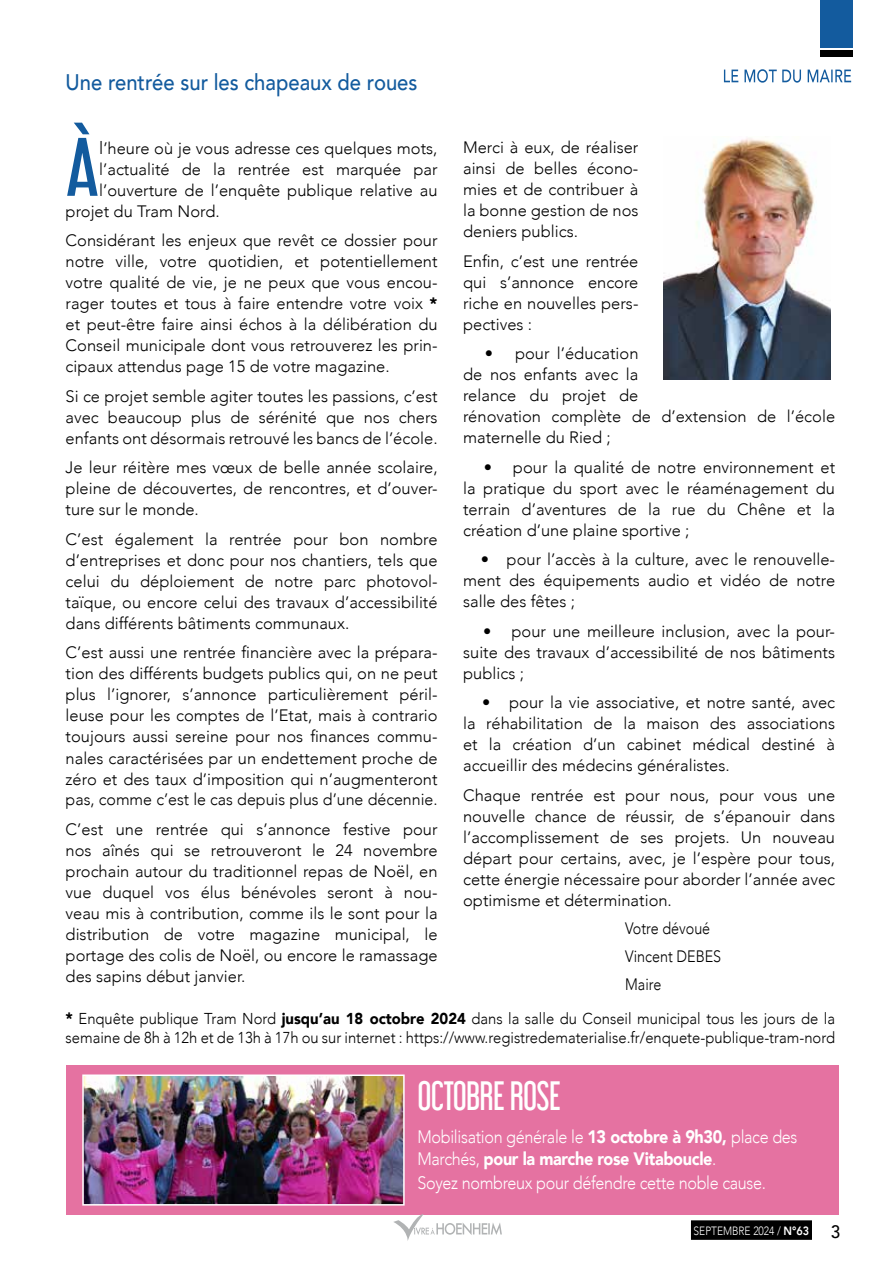
<style>
.page{position:relative;width:893px;height:1263px;background:#fff}
.page>*{position:absolute;margin:0;border:0;box-sizing:border-box;transform-origin:0 0}
.t1{font:73.95px "Libel Suit Rg";color:#135b9e;scale:1.15 1}
.t2{font:36px "Libel Suit Rg";letter-spacing:-.02em;color:#fff}
.t3{font:500 22.5px "Avenir";color:#135b9e;scale:.9 1}
.t4{font:900 18px/21.6px "Avenir";letter-spacing:-.02em;color:#fff;scale:.9 1}
.t5{font:300 18px "Avenir";letter-spacing:-.02em;color:#fff;scale:.9 1}
.t6{font:300 16.5px/21px "Avenir";color:#000;text-align:justify}
.t7{font:300 16.5px/28px "Avenir";color:#000;scale:.87 1}
.t8{font:300 15.75px/18.8px "Avenir";color:#000;scale:.94 1}
.t9{font:300 12px "Avenir";color:#fff;scale:.85 1}
.s1{font-weight:900;font-size:16.5px}
.s2{font-weight:900}
.s3{font-size:17.25px}
.s4{font-weight:300}
.s5{font-weight:800}
.s6{color:#000}
.s7{font-weight:500;font-size:18px;color:#000}
</style>
<div class="page">
<div style="left:820px;top:0;width:32px;height:48px;background:#135b9e"></div>
<div style="left:820px;top:50px;width:32px;height:6px;background:#000"></div>
<svg style="left:724px;top:69px;width:127px;height:14px"></svg>
<img style="left:663px;top:138px;width:168px;height:241px">
<div style="left:66px;top:1065px;width:772px;height:150px;background:#e572a1"></div>
<img style="left:85px;top:1077px;width:317px;height:125px">
<div style="left:82px;top:1074px;width:323px;height:131px;border:2px solid #fff"></div>
<svg style="left:393px;top:1214px;width:109px;height:27px"></svg>
<div style="left:691px;top:1220px;width:121px;height:20px;background:#000"></div>
<hr style="left:0;top:1008px;width:1px;height:146px;background:#c6c7c8">
<h3 class="t3" style="left:66px;top:63px;width:393px">Une rentrée sur les chapeaux de roues</h3>
<h1 class="t1" style="left:66px;top:107px;width:31px">À</h1>
<p class="t6" style="left:463px;top:137px;width:177px">Merci à eux, de réaliser ainsi de belles écono&shy;mies et de contribuer à la bonne gestion de nos deniers publics.</p>
<p class="t6" style="left:463px;top:250px;width:177px">Enfin, c’est une rentrée qui s’annonce encore riche en nouvelles pers&shy;pectives :</p>
<p class="t6" style="left:463px;top:343px;width:374px;text-align:left;text-indent:22px">• pour l’éducation<br>de nos enfants avec la<br>relance du projet de<br>rénovation complète de d’extension de l’école maternelle du Ried ;</p>
<p class="t6" style="left:463px;top:456px;width:374px;text-indent:21px">• pour la qualité de notre environnement et la pratique du sport avec le réaménagement du terrain d’aventures de la rue du Chêne et la création d’une plaine sportive ;</p>
<p class="t6" style="left:463px;top:549px;width:374px;text-indent:18px">• pour l’accès à la culture, avec le renouvelle&shy;ment des équipements audio et vidéo de notre salle des fêtes ;</p>
<p class="t6" style="left:463px;top:620px;width:373px;text-indent:20px">• pour une meilleure inclusion, avec la pour&shy;suite des travaux d’accessibilité de nos bâtiments publics ;</p>
<p class="t6" style="left:463px;top:692px;width:374px;text-indent:19px">• pour la vie associative, et notre santé, avec la réhabilitation de la maison des associations et la création d’un cabinet médical destiné à accueillir des médecins généralistes.</p>
<p class="t6" style="left:463px;top:785px;width:374px">Chaque rentrée est pour nous, pour vous une nouvelle chance de réussir, de s’épanouir dans l’accomplissement de ses projets. Un nouveau départ pour certains, avec, je l’espère pour tous, cette énergie nécessaire pour aborder l’année avec optimisme et détermination.</p>
<p class="t7" style="left:625px;top:914px;width:112px">Votre dévoué<br>Vincent DEBES<br>Maire</p>
<p class="t8" style="left:66px;top:1009px;width:820px"><span class="s1">*</span> Enquête publique Tram Nord <span class="s2">jusqu’au 18 octobre 2024</span> dans la salle du Conseil municipal tous les jours de la semaine de 8h à 12h et de 13h à 17h ou sur internet : https://www.registredematerialise.fr/enquete-publique-tram-nord</p>
<p class="t6" style="left:99px;top:138px;width:340px"><span class="s3">l</span>’heure où je vous adresse ces quelques mots,</p>
<p class="t6" style="left:99px;top:159px;width:340px">l’actualité de la rentrée est marquée par</p>
<p class="t6" style="left:99px;top:180px;width:340px">l’ouverture de l’enquête publique relative au</p>
<p class="t6" style="left:66px;top:201px;width:156px">projet du Tram Nord.</p>
<p class="t6" style="left:66px;top:230px;width:374px">Considérant les enjeux que revêt ce dossier pour notre ville, votre quotidien, et potentiellement votre qualité de vie, je ne peux que vous encou&shy;rager toutes et tous à faire entendre votre voix <span class="s2">* </span>et peut-être faire ainsi échos à la délibération du Conseil municipale dont vous retrouverez les prin&shy;cipaux attendus page 15 de votre magazine.</p>
<p class="t6" style="left:66px;top:386px;width:374px">Si ce projet semble agiter toutes les passions, c’est avec beaucoup plus de sérénité que nos chers enfants ont désormais retrouvé les bancs de l’école.</p>
<p class="t6" style="left:66px;top:457px;width:374px">Je leur réitère mes vœux de belle année scolaire, pleine de découvertes, de rencontres, et d’ouver&shy;ture sur le monde.</p>
<p class="t6" style="left:66px;top:529px;width:374px">C’est également la rentrée pour bon nombre d’entreprises et donc pour nos chantiers, tels que celui du déploiement de notre parc photovol&shy;taïque, ou encore celui des travaux d’accessibilité dans différents bâtiments communaux.</p>
<p class="t6" style="left:66px;top:642px;width:374px">C’est aussi une rentrée financière avec la prépara&shy;tion des différents budgets publics qui, on ne peut plus l’ignorer, s’annonce particulièrement péril&shy;leuse pour les comptes de l’Etat, mais à contrario toujours aussi sereine pour nos finances commu&shy;nales caractérisées par un endettement proche de zéro et des taux d’imposition qui n’augmenteront pas, comme c’est le cas depuis plus d’une décennie.</p>
<p class="t6" style="left:66px;top:819px;width:374px">C’est une rentrée qui s’annonce festive pour nos aînés qui se retrouveront le 24 novembre prochain autour du traditionnel repas de Noël, en vue duquel vos élus bénévoles seront à nou&shy;veau mis à contribution, comme ils le sont pour la distribution de votre magazine municipal, le portage des colis de Noël, ou encore le ramassage des sapins début janvier.</p>
<h2 class="t2" style="left:417px;top:1067px;width:145px">OCTOBRE ROSE</h2>
<p class="t4" style="left:417px;top:1126px;width:424px"><span class="s4">Mobilisation générale le</span> 13 octobre à 9h30, <span class="s4">place des<br>Marchés,</span> pour la marche rose Vitaboucle<span class="s4">.</span></p>
<p class="t5" style="left:417px;top:1172px;width:389px">Soyez nombreux pour défendre cette noble cause.</p>
<p class="t9" style="left:694px;top:1223px;width:174px">SEPTEMBRE 2024 / <span class="s5">N°63</span><span class="s6">.</span> <span class="s7">3</span></p>
</div>
